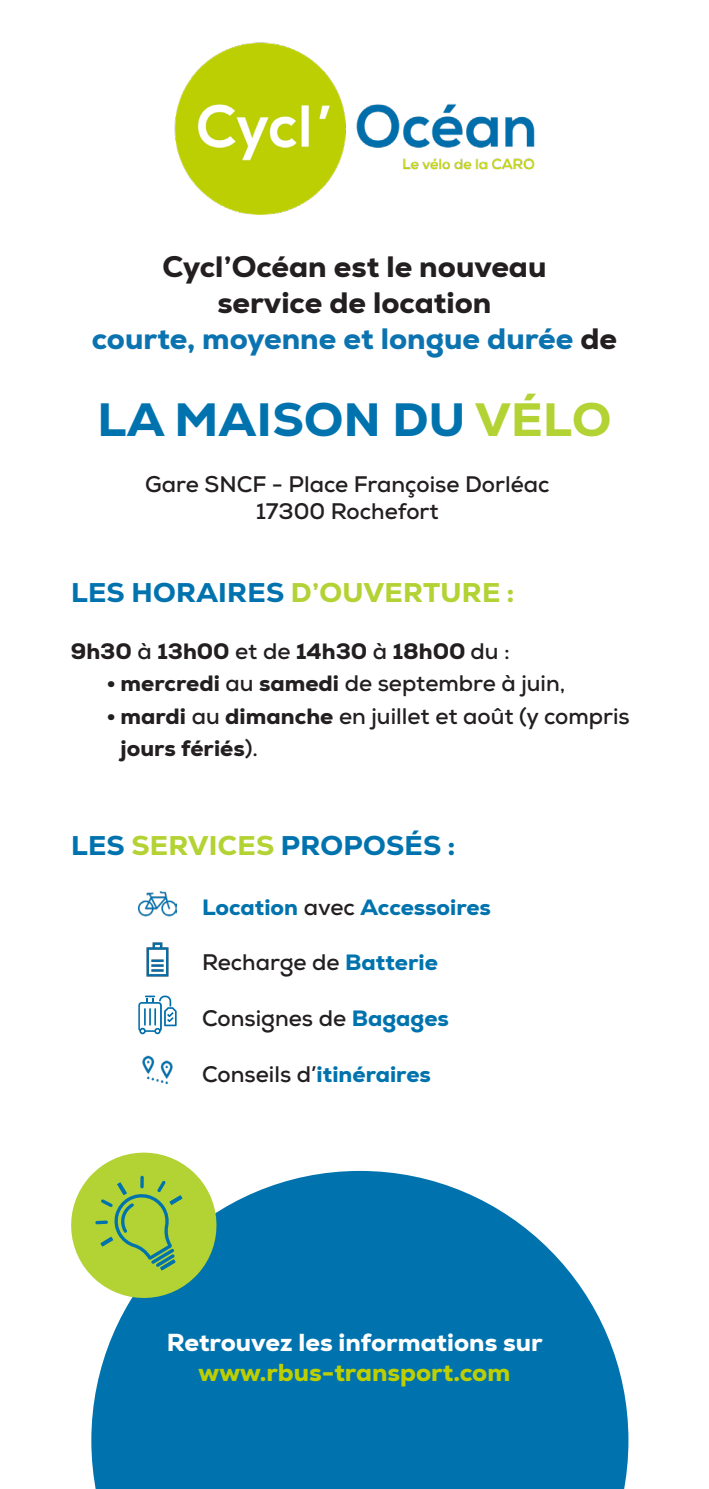
<style>
.page{position:relative;width:709px;height:1489px;background:#fff}
.page>*{position:absolute;margin:0;border:0;box-sizing:border-box;transform-origin:0 0}
.t1{font:800 47.5px "Nexa";letter-spacing:.01em;color:#0073ae}
.t2{font:800 30px "Nexa";color:#231f20}
.t3{font:800 30px "Nexa";color:#0b73af}
.t4{font:800 27.5px "Nexa";letter-spacing:.01em;color:#0073ae}
.t5{font:800 25px "Nexa";color:#fff}
.t6{font:800 25px "Nexa";color:#bdcf00}
.t7{font:700 22.5px/32.5px "Nexa";color:#231f20}
.t8{font:800 22.5px "Nexa";color:#0073ae}
.t9{font:800 22.5px "Nexa";color:#231f20}
.s1{color:#231f20}
.s2{color:#b3d234}
.s3{color:#b3d238}
.s4{font-weight:700}
.s5{font-weight:800}
.s6{font-weight:700;color:#231f20}
.s7{font-weight:800;color:#0073ae}
</style>
<div class="page">
<img style="left:174px;top:43px;width:361px;height:171px">
<img style="left:138px;top:891px;width:38px;height:26px">
<img style="left:146px;top:942px;width:23px;height:35px">
<img style="left:142px;top:1055px;width:31px;height:30px">
<svg style="left:91px;top:1170px;width:537px;height:318px;background:#2084b8"></svg>
<svg style="left:138px;top:995px;width:39px;height:39px"></svg>
<svg style="left:71px;top:1152px;width:154px;height:153px"></svg>
<p class="t2" style="left:162px;top:247px;width:385px">Cycl’Océan est le nouveau</p>
<p class="t2" style="left:217px;top:283px;width:275px">service de location</p>
<p class="t3" style="left:92px;top:319px;width:527px">courte, moyenne et longue durée <span class="s1">de</span></p>
<p class="t1" style="left:98px;top:389px;width:515px">LA MAISON DU <span class="s2">VÉLO</span></p>
<p class="t7" style="left:145px;top:467px;width:406px">Gare SNCF - Place Françoise Dorléac</p>
<p class="t7" style="left:256px;top:494px;width:184px">17300 Rochefort</p>
<p class="t4" style="left:71px;top:575px;width:445px">LES HORAIRES <span class="s3">D’</span><span class="s2">OUVERTURE</span> <span class="s3">:</span></p>
<p class="t9" style="left:71px;top:636px;width:440px">9h30 <span class="s4">à</span> 13h00 <span class="s4">et de</span> 14h30 <span class="s4">à</span> 18h00 <span class="s4">du :</span></p>
<p class="t7" style="left:106px;top:667px;width:460px"><span class="s5">• mercredi</span> au <span class="s5">samedi</span> de septembre à juin,</p>
<p class="t7" style="left:120px;top:699px;width:511px;text-indent:-14px"><span class="s5">• mardi</span> au <span class="s5">dimanche</span> en juillet et août (y compris <span class="s5">jours fériés</span>).</p>
<p class="t4" style="left:71px;top:828px;width:385px">LES <span class="s2">SERVICES</span> PROPOSÉS :</p>
<p class="t8" style="left:202px;top:892px;width:290px">Location <span class="s6">avec</span> Accessoires</p>
<p class="t7" style="left:202px;top:946px;width:237px">Recharge de <span class="s7">Batterie</span></p>
<p class="t7" style="left:202px;top:1002px;width:248px">Consignes de <span class="s7">Bagages</span></p>
<p class="t8" style="left:202px;top:1059px;width:230px"><span class="s6">Conseils d’</span>itinéraires</p>
<p class="t5" style="left:167px;top:1326px;width:377px">Retrouvez les informations sur</p>
<p class="t6" style="left:199px;top:1356px;width:313px">www.rbus-transport.com</p>
</div>
